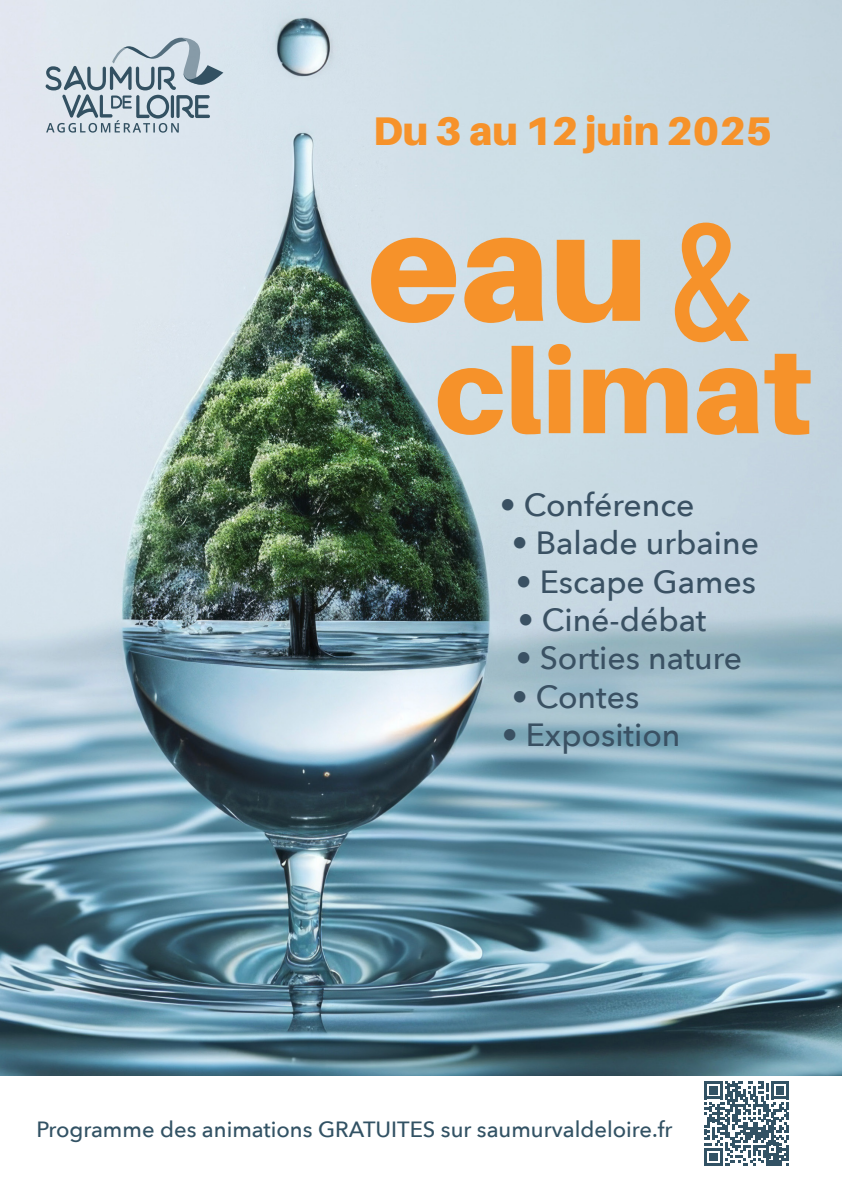
<style>
.page{position:relative;width:842px;height:1191px;background:#fff}
.page>*{position:absolute;margin:0;border:0;box-sizing:border-box;transform-origin:0 0}
.t1{font:900 40px "Aileron";color:#f6922a}
.t2{font:500 32px "Avenir Next";color:#3a5163}
.t3{font:500 22px "Avenir Next";color:#325264}
</style>
<div class="page">
<svg style="left:704px;top:1081px;width:85px;height:84px"></svg>
<img style="left:0;top:0;width:842px;height:1075px">
<svg style="left:45px;top:38px;width:178px;height:95px;background:#b7c5cf"></svg>
<svg style="left:371px;top:223px;width:440px;height:212px;background:#d5ba97"></svg>
<p class="t1" style="left:373px;top:108px;width:401px">Du 3 au 12 juin 2025</p>
<p class="t2" style="left:500px;top:477px;width:196px">• Conférence</p>
<p class="t2" style="left:512px;top:516px;width:249px">• Balade urbaine</p>
<p class="t2" style="left:516px;top:554px;width:242px">• Escape Games</p>
<p class="t2" style="left:518px;top:592px;width:190px">• Ciné-débat</p>
<p class="t2" style="left:516px;top:631px;width:228px">• Sorties nature</p>
<p class="t2" style="left:512px;top:669px;width:129px">• Contes</p>
<p class="t2" style="left:502px;top:708px;width:180px">• Exposition</p>
<p class="t3" style="left:36px;top:1110px;width:638px">Programme des animations GRATUITES sur saumurvaldeloire.fr</p>
</div>
